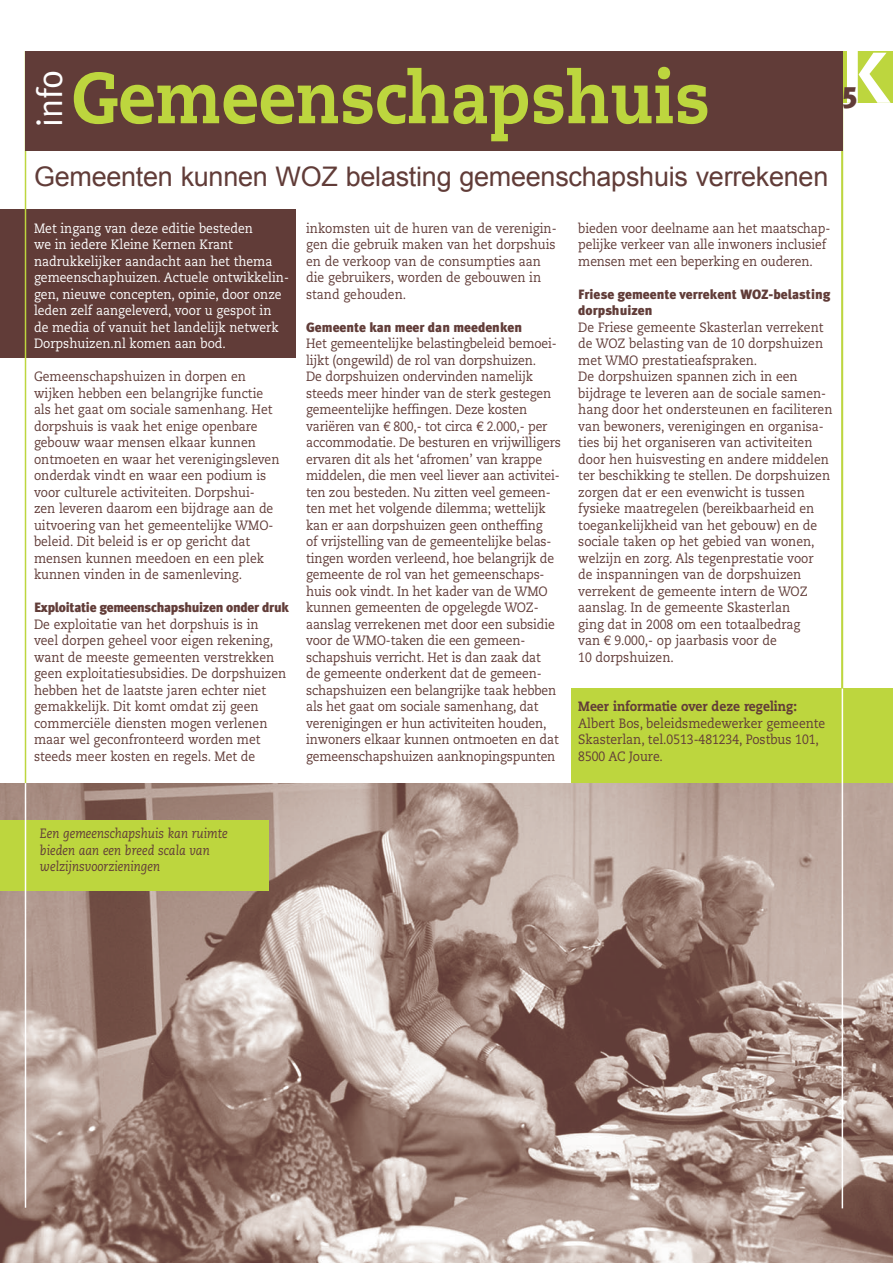
<style>
.page{position:relative;width:893px;height:1263px;background:#fff}
.page>*{position:absolute;margin:0;border:0;box-sizing:border-box;transform-origin:0 0}
.t1{font:500 99px "Meta Plus";color:#fff}
._7__kop{font:800 72px "Caecilia LT Std";color:#bdd63e;scale:.9 1}
._8__subkop{font:36px "Meta Plus Normal";color:#fff}
.t2{font:900 30px "Meta Plus";color:#613c38}
.Kop_2{font:27px "Arial";letter-spacing:-.01em;color:#613c38}
._1__Tekst{font:13.5px/16.5px "Caecilia LT Std";color:#613c38;scale:.9 1}
._1__Tekst-2{font:13.5px/16.5px "Caecilia LT Std";color:#fff;scale:.9 1}
._2__tussenkop{font:900 13.5px/16.5px "Meta Plus";color:#613c38}
._1__Tekst-3{font:italic 13.5px/16.5px "Caecilia LT Std";color:#613c38;scale:.9 1}
._2__tussenkop-2{font:900 13.5px "Meta Plus";letter-spacing:-.02em;color:#613c38}
.s1{font-weight:800}
</style>
<div class="page">
<hr style="left:841px;top:51px;width:2px;height:1157px;background:#bdd63e">
<div style="left:572px;top:688px;width:321px;height:95px;background:#bdd63e"></div>
<div style="left:0;top:209px;width:295px;height:149px;background:#613c38"></div>
<img style="left:0;top:783px;width:893px;height:480px">
<hr style="left:25px;top:51px;width:1px;height:732px;background:#bdd63e">
<div style="left:842px;top:51px;width:51px;height:52px;background:#bdd63e"></div>
<div style="left:0;top:820px;width:268px;height:71px;background:#bdd63e"></div>
<hr style="left:842px;top:688px;width:1px;height:520px;background:#fff">
<div style="left:25px;top:51px;width:817px;height:100px;background:#613c38"></div>
<hr style="left:25px;top:783px;width:1px;height:425px;background:#fff">
<p class="_8__subkop" style="left:29px;top:127px;width:59px;rotate:-90deg">info</p>
<p class="_7__kop" style="left:72px;top:53px;width:711px">Gemeenschapshuis</p>
<p class="Kop_2" style="left:34px;top:159px;width:796px">Gemeenten kunnen WOZ belasting gemeenschapshuis verrekenen</p>
<p class="t1" style="left:839px;top:11px;width:52px">k</p>
<p class="t2" style="left:843px;top:75px;width:16px">5</p>
<p class="_1__Tekst-2" style="left:34px;top:220px;width:285px">Met ingang van deze editie besteden<br>we in iedere Kleine Kernen Krant nadrukkelijker aandacht aan het thema gemeenschaphuizen. Actuele ontwikkelin&shy;gen, nieuwe concepten, opinie, door onze leden zelf aangeleverd, voor u gespot in de media of vanuit het landelijk netwerk Dorpshuizen.nl komen aan bod.</p>
<p class="_1__Tekst" style="left:34px;top:369px;width:274px">Gemeenschapshuizen in dorpen en wijken hebben een belangrijke functie als het gaat om sociale samenhang. Het dorpshuis is vaak het enige openbare gebouw waar mensen elkaar kunnen ontmoeten en waar het verenigingsleven onderdak vindt en waar een podium is voor culturele activiteiten. Dorpshui&shy;zen leveren daarom een bijdrage aan de uitvoering van het gemeentelijke WMO&shy;beleid. Dit beleid is er op gericht dat mensen kunnen meedoen en een plek kunnen vinden in de samenleving.</p>
<p class="_2__tussenkop-2" style="left:34px;top:600px;width:256px">Exploitatie gemeenschapshuizen onder druk</p>
<p class="_1__Tekst" style="left:34px;top:616px;width:282px">De exploitatie van het dorpshuis is in<br>veel dorpen geheel voor eigen rekening, want de meeste gemeenten verstrekken geen exploitatiesubsidies. De dorpshuizen hebben het de laatste jaren echter niet gemakkelijk. Dit komt omdat zij geen commerciële diensten mogen verlenen maar wel geconfronteerd worden met steeds meer kosten en regels. Met de</p>
<p class="_1__Tekst" style="left:306px;top:220px;width:280px">inkomsten uit de huren van de verenigin&shy;gen die gebruik maken van het dorpshuis en de verkoop van de consumpties aan die gebruikers, worden de gebouwen in stand gehouden.</p>
<p class="_2__tussenkop" style="left:306px;top:319px;width:217px">Gemeente kan meer dan meedenken</p>
<p class="_1__Tekst" style="left:306px;top:336px;width:285px">Het gemeentelijke belastingbeleid bemoei&shy;lijkt (ongewild) de rol van dorpshuizen.<br>De dorpshuizen ondervinden namelijk steeds meer hinder van de sterk gestegen gemeentelijke heffingen. Deze kosten variëren van € 800,- tot circa € 2.000,- per accommodatie. De besturen en vrijwilligers ervaren dit als het ‘afromen’ van krappe middelen, die men veel liever aan activitei&shy;ten zou besteden. Nu zitten veel gemeen&shy;ten met het volgende dilemma; wettelijk kan er aan dorpshuizen geen ontheffing<br>of vrijstelling van de gemeentelijke belas&shy;tingen worden verleend, hoe belangrijk de gemeente de rol van het gemeenschaps&shy;huis ook vindt. In het kader van de WMO kunnen gemeenten de opgelegde WOZ&shy;aanslag verrekenen met door een subsidie voor de WMO-taken die een gemeen&shy;schapshuis verricht. Het is dan zaak dat<br>de gemeente onderkent dat de gemeen&shy;schapshuizen een belangrijke taak hebben als het gaat om sociale samenhang, dat verenigingen er hun activiteiten houden, inwoners elkaar kunnen ontmoeten en dat gemeenschapshuizen aanknopingspunten</p>
<p class="_1__Tekst" style="left:578px;top:220px;width:281px">bieden voor deelname aan het maatschap&shy;pelijke verkeer van alle inwoners inclusief mensen met een beperking en ouderen.</p>
<p class="_2__tussenkop" style="left:578px;top:286px;width:253px">Friese gemeente verrekent WOZ-belasting dorpshuizen</p>
<p class="_1__Tekst" style="left:578px;top:319px;width:274px;text-align:justify">De Friese gemeente Skasterlan verrekent de WOZ belasting van de 10 dorpshuizen met WMO prestatieafspraken.</p>
<p class="_1__Tekst" style="left:578px;top:369px;width:284px">De dorpshuizen spannen zich in een bijdrage te leveren aan de sociale samen&shy;hang door het ondersteunen en faciliteren van bewoners, verenigingen en organisa&shy;ties bij het organiseren van activiteiten door hen huisvesting en andere middelen ter beschikking te stellen. De dorpshuizen zorgen dat er een evenwicht is tussen fysieke maatregelen (bereikbaarheid en toegankelijkheid van het gebouw) en de sociale taken op het gebied van wonen, welzijn en zorg. Als tegenprestatie voor<br>de inspanningen van de dorpshuizen verrekent de gemeente intern de WOZ aanslag. In de gemeente Skasterlan<br>ging dat in 2008 om een totaalbedrag<br>van € 9.000,- op jaarbasis voor de<br>10 dorpshuizen.</p>
<p class="_1__Tekst" style="left:578px;top:699px;width:276px"><span class="s1">Meer informatie over deze regeling:<br></span>Albert Bos, beleidsmedewerker gemeente Skasterlan, tel.0513-481234, Postbus 101, 8500 AC Joure.</p>
<p class="_1__Tekst-3" style="left:40px;top:826px;width:210px">Een gemeenschapshuis kan ruimte bieden aan een breed scala van welzijnsvoorzieningen</p>
</div>
